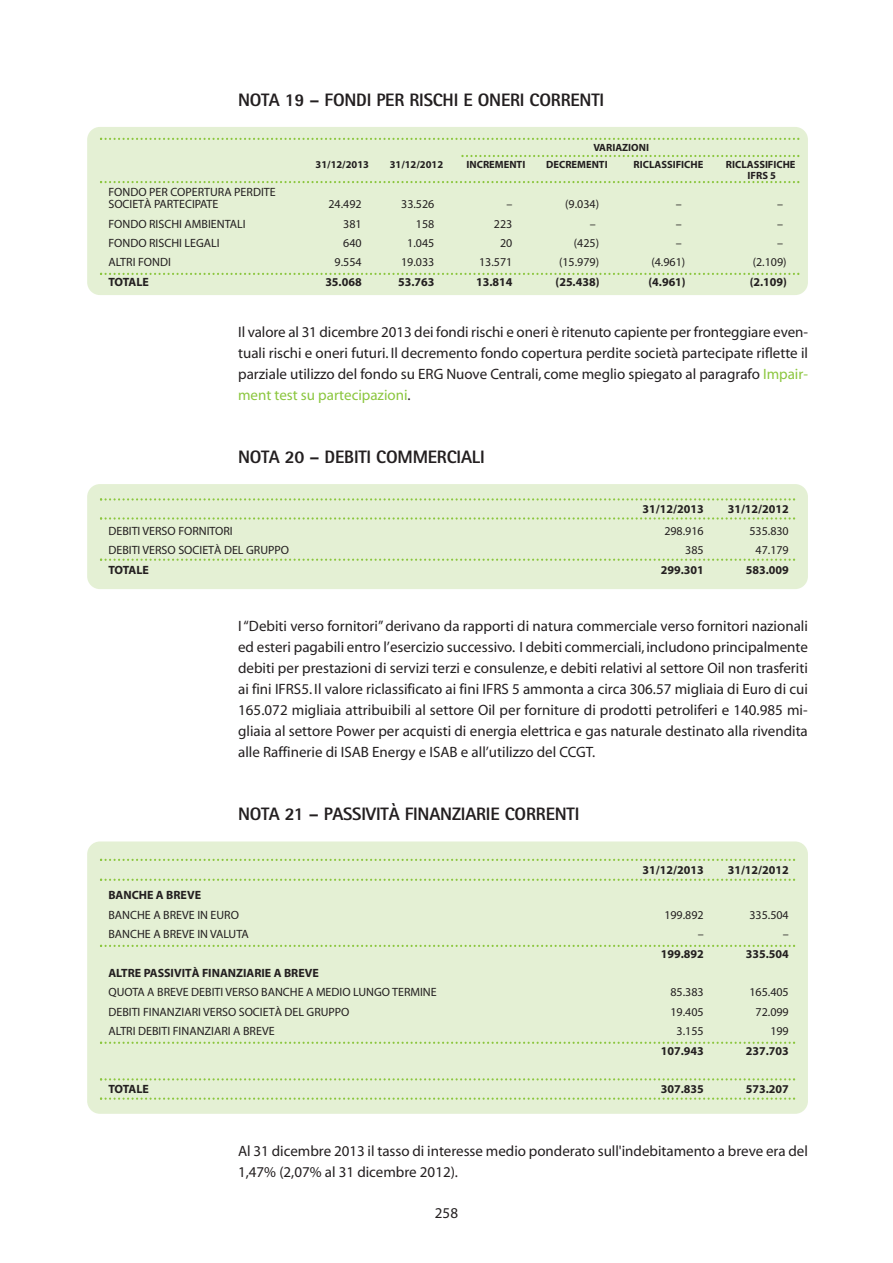
<style>
.page{position:relative;width:893px;height:1263px;background:#fff}
.page>*{position:absolute;margin:0;border:0;box-sizing:border-box;transform-origin:0 0}
.t1{font:800 18px "Rotis Sans Serif";letter-spacing:-.01em;color:#231f20}
.t2{font:15px/21px "Myriad";color:#231f20;text-align:justify}
.t3{font:12px/12px "Myriad";color:#231f20}
.t4{font:700 12px "Myriad";color:#231f20}
.t5{font:700 10.5px/10.5px "Myriad";color:#231f20;text-align:center}
.s1{color:#8bc63e}
</style>
<div class="page">
<div style="left:87px;top:841px;width:721px;height:273px;background:#e4f0d4;border-radius:13px"></div>
<svg style="left:100px;top:859px;width:695px;height:2px"></svg>
<svg style="left:100px;top:879px;width:695px;height:2px"></svg>
<svg style="left:100px;top:945px;width:695px;height:2px"></svg>
<svg style="left:100px;top:1042px;width:695px;height:2px"></svg>
<svg style="left:100px;top:1078px;width:695px;height:2px"></svg>
<svg style="left:100px;top:1097px;width:695px;height:3px"></svg>
<div style="left:87px;top:127px;width:721px;height:168px;background:#e4f0d4;border-radius:13px"></div>
<svg style="left:100px;top:138px;width:699px;height:2px"></svg>
<svg style="left:461px;top:155px;width:338px;height:2px"></svg>
<svg style="left:100px;top:181px;width:699px;height:2px"></svg>
<svg style="left:100px;top:273px;width:699px;height:2px"></svg>
<div style="left:87px;top:484px;width:721px;height:105px;background:#e4f0d4;border-radius:13px"></div>
<svg style="left:100px;top:498px;width:695px;height:2px"></svg>
<svg style="left:100px;top:517px;width:695px;height:3px"></svg>
<svg style="left:100px;top:559px;width:695px;height:2px"></svg>
<p class="t1" style="left:238px;top:94px;width:368px">NOTA 19 – FONDI PER RISCHI E ONERI CORRENTI</p>
<p class="t5" style="left:593px;top:143px;width:57px">VARIAZIONI</p>
<p class="t3" style="left:108px;top:187px;width:169px">FONDO PER COPERTURA PERDITE<br>SOCIETÀ PARTECIPATE</p>
<p class="t5" style="left:316px;top:160px;width:55px">31/12/2013</p>
<p class="t5" style="left:390px;top:160px;width:55px">31/12/2012</p>
<p class="t5" style="left:467px;top:160px;width:60px">INCREMENTI</p>
<p class="t5" style="left:546px;top:160px;width:63px">DECREMENTI</p>
<p class="t5" style="left:634px;top:160px;width:71px">RICLASSIFICHE</p>
<p class="t5" style="left:726px;top:160px;width:71px">RICLASSIFICHE<br>IFRS 5</p>
<p class="t3" style="left:328px;top:199px;width:35px">24.492</p>
<p class="t3" style="left:401px;top:199px;width:35px">33.526</p>
<p class="t3" style="left:506px;top:199px;width:7px">–</p>
<p class="t3" style="left:565px;top:199px;width:35px">(9.034)</p>
<p class="t3" style="left:676px;top:199px;width:7px">–</p>
<p class="t3" style="left:777px;top:199px;width:7px">–</p>
<p class="t3" style="left:108px;top:218px;width:139px">FONDO RISCHI AMBIENTALI</p>
<p class="t3" style="left:343px;top:218px;width:20px">381</p>
<p class="t3" style="left:416px;top:218px;width:20px">158</p>
<p class="t3" style="left:494px;top:218px;width:20px">223</p>
<p class="t3" style="left:590px;top:218px;width:7px">–</p>
<p class="t3" style="left:676px;top:218px;width:7px">–</p>
<p class="t3" style="left:777px;top:218px;width:7px">–</p>
<p class="t3" style="left:108px;top:238px;width:113px">FONDO RISCHI LEGALI</p>
<p class="t3" style="left:343px;top:238px;width:20px">640</p>
<p class="t3" style="left:407px;top:238px;width:29px">1.045</p>
<p class="t3" style="left:500px;top:238px;width:14px">20</p>
<p class="t3" style="left:574px;top:238px;width:27px">(425)</p>
<p class="t3" style="left:676px;top:238px;width:7px">–</p>
<p class="t3" style="left:777px;top:238px;width:7px">–</p>
<p class="t3" style="left:108px;top:257px;width:64px">ALTRI FONDI</p>
<p class="t3" style="left:335px;top:257px;width:29px">9.554</p>
<p class="t3" style="left:401px;top:257px;width:35px">19.033</p>
<p class="t3" style="left:479px;top:257px;width:35px">13.571</p>
<p class="t3" style="left:559px;top:257px;width:42px">(15.979)</p>
<p class="t3" style="left:651px;top:257px;width:35px">(4.961)</p>
<p class="t3" style="left:753px;top:257px;width:35px">(2.109)</p>
<p class="t4" style="left:108px;top:277px;width:42px">TOTALE</p>
<p class="t4" style="left:325px;top:277px;width:38px">35.068</p>
<p class="t4" style="left:398px;top:277px;width:38px">53.763</p>
<p class="t4" style="left:476px;top:277px;width:38px">13.814</p>
<p class="t4" style="left:556px;top:277px;width:45px">(25.438)</p>
<p class="t4" style="left:648px;top:277px;width:39px">(4.961)</p>
<p class="t4" style="left:750px;top:277px;width:39px">(2.109)</p>
<p class="t2" style="left:238px;top:323px;width:571px">Il valore al 31 dicembre 2013 dei fondi rischi e oneri è ritenuto capiente per fronteggiare even&shy;tuali rischi e oneri futuri. Il decremento fondo copertura perdite società partecipate riflette il parziale utilizzo del fondo su ERG Nuove Centrali, come meglio spiegato al paragrafo <span class="s1">Impair&shy;ment test su partecipazioni</span>.</p>
<p class="t1" style="left:238px;top:451px;width:248px">NOTA 20 – DEBITI COMMERCIALI</p>
<p class="t4" style="left:643px;top:505px;width:63px">31/12/2013</p>
<p class="t4" style="left:728px;top:505px;width:63px">31/12/2012</p>
<p class="t3" style="left:108px;top:526px;width:126px">DEBITI VERSO FORNITORI</p>
<p class="t3" style="left:664px;top:526px;width:41px">298.916</p>
<p class="t3" style="left:749px;top:526px;width:41px">535.830</p>
<p class="t3" style="left:108px;top:545px;width:182px">DEBITI VERSO SOCIETÀ DEL GRUPPO</p>
<p class="t3" style="left:685px;top:545px;width:20px">385</p>
<p class="t3" style="left:755px;top:545px;width:35px">47.179</p>
<p class="t4" style="left:108px;top:565px;width:42px">TOTALE</p>
<p class="t4" style="left:661px;top:565px;width:45px">299.301</p>
<p class="t4" style="left:746px;top:565px;width:45px">583.009</p>
<p class="t2" style="left:238px;top:617px;width:571px">I “Debiti verso fornitori” derivano da rapporti di natura commerciale verso fornitori nazionali ed esteri pagabili entro l’esercizio successivo. I debiti commerciali, includono principalmente debiti per prestazioni di servizi terzi e consulenze, e debiti relativi al settore Oil non trasferiti ai fini IFRS5. Il valore riclassificato ai fini IFRS 5 ammonta a circa 306.57 migliaia di Euro di cui 165.072 migliaia attribuibili al settore Oil per forniture di prodotti petroliferi e 140.985 mi&shy;gliaia al settore Power per acquisti di energia elettrica e gas naturale destinato alla rivendita alle Raffinerie di ISAB Energy e ISAB e all’utilizzo del CCGT.</p>
<p class="t1" style="left:238px;top:808px;width:343px">NOTA 21 – PASSIVITÀ FINANZIARIE CORRENTI</p>
<p class="t4" style="left:643px;top:865px;width:63px">31/12/2013</p>
<p class="t4" style="left:728px;top:865px;width:63px">31/12/2012</p>
<p class="t4" style="left:108px;top:891px;width:94px">BANCHE A BREVE</p>
<p class="t3" style="left:108px;top:910px;width:132px">BANCHE A BREVE IN EURO</p>
<p class="t3" style="left:664px;top:910px;width:41px">199.892</p>
<p class="t3" style="left:749px;top:910px;width:41px">335.504</p>
<p class="t3" style="left:108px;top:929px;width:142px">BANCHE A BREVE IN VALUTA</p>
<p class="t3" style="left:698px;top:929px;width:7px">–</p>
<p class="t3" style="left:783px;top:929px;width:7px">–</p>
<p class="t4" style="left:661px;top:949px;width:45px">199.892</p>
<p class="t4" style="left:746px;top:949px;width:45px">335.504</p>
<p class="t4" style="left:108px;top:968px;width:212px">ALTRE PASSIVITÀ FINANZIARIE A BREVE</p>
<p class="t3" style="left:108px;top:987px;width:330px">QUOTA A BREVE DEBITI VERSO BANCHE A MEDIO LUNGO TERMINE</p>
<p class="t3" style="left:670px;top:987px;width:35px">85.383</p>
<p class="t3" style="left:749px;top:987px;width:41px">165.405</p>
<p class="t3" style="left:108px;top:1007px;width:243px">DEBITI FINANZIARI VERSO SOCIETÀ DEL GRUPPO</p>
<p class="t3" style="left:670px;top:1007px;width:35px">19.405</p>
<p class="t3" style="left:755px;top:1007px;width:35px">72.099</p>
<p class="t3" style="left:108px;top:1026px;width:168px">ALTRI DEBITI FINANZIARI A BREVE</p>
<p class="t3" style="left:677px;top:1026px;width:29px">3.155</p>
<p class="t3" style="left:770px;top:1026px;width:20px">199</p>
<p class="t4" style="left:661px;top:1046px;width:45px">107.943</p>
<p class="t4" style="left:746px;top:1046px;width:45px">237.703</p>
<p class="t4" style="left:108px;top:1085px;width:42px">TOTALE</p>
<p class="t4" style="left:661px;top:1085px;width:45px">307.835</p>
<p class="t4" style="left:746px;top:1085px;width:45px">573.207</p>
<p class="t2" style="left:238px;top:1142px;width:571px">Al 31 dicembre 2013 il tasso di interesse medio ponderato sull'indebitamento a breve era del<br>1,47% (2,07% al 31 dicembre 2012).</p>
<p class="t2" style="left:435px;top:1204px;width:25px">258</p>
</div>
